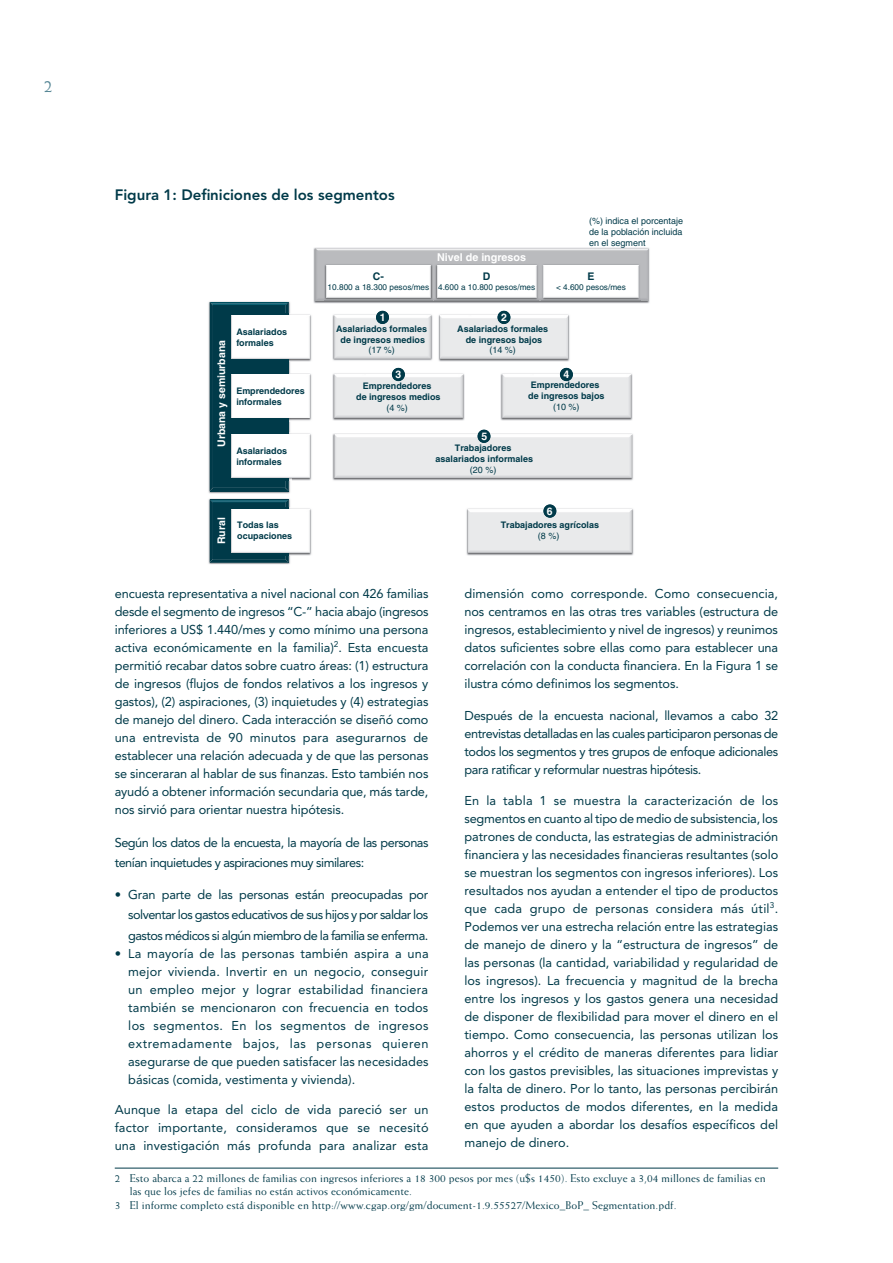
<style>
.page{position:relative;width:893px;height:1263px;background:#fff}
.page>*{position:absolute;margin:0;border:0;box-sizing:border-box;transform-origin:0 0}
.t1{font:18px "Weiss";color:#548594}
.table-fig_title{font:800 15px "Avenir";color:#003a49}
.body_text{font:12.75px/18px "Avenir";letter-spacing:-.01em;color:#003a49;text-align:justify}
.body_text-2{font:12.75px/20.2px "Avenir";letter-spacing:-.04em;color:#003a49}
.first_footnote{font:11.25px/13.5px "Weiss";letter-spacing:.01em;color:#003a49}
.Footnote{font:11.25px "Weiss";letter-spacing:.01em;color:#003a49}
.t2{font:700 10.8px "Helvetica";color:#fff}
.t3{font:700 10.5px "Helvetica";color:#fff}
.t4{font:700 10.5px "Helvetica";color:#003a49}
.t5{font:700 9px/10.8px "Helvetica";color:#003a49;text-align:center}
.t6{font:9px/10.8px "Helvetica";color:#003a49;text-align:justify}
.t7{font:8.25px "Helvetica";color:#003a49}
.s1{font-weight:400}
</style>
<div class="page">
<hr style="left:115px;top:1168px;width:663px;height:1px;background:#003a49">
<img style="left:208px;top:301px;width:82px;height:193px">
<img style="left:208px;top:498px;width:82px;height:66px">
<img style="left:438px;top:314px;width:132px;height:48px">
<img style="left:440px;top:315px;width:128px;height:44px">
<img style="left:332px;top:373px;width:133px;height:48px">
<img style="left:334px;top:374px;width:128px;height:44px">
<img style="left:500px;top:373px;width:133px;height:48px">
<img style="left:502px;top:374px;width:128px;height:44px">
<img style="left:313px;top:247px;width:337px;height:57px">
<img style="left:315px;top:249px;width:333px;height:52px">
<img style="left:332px;top:314px;width:101px;height:47px">
<img style="left:334px;top:315px;width:97px;height:43px">
<img style="left:466px;top:508px;width:168px;height:48px">
<img style="left:468px;top:509px;width:164px;height:43px">
<img style="left:332px;top:433px;width:301px;height:48px">
<img style="left:334px;top:435px;width:298px;height:43px">
<svg style="left:376px;top:311px;width:13px;height:13px"></svg>
<svg style="left:497px;top:311px;width:13px;height:13px"></svg>
<svg style="left:477px;top:430px;width:13px;height:13px"></svg>
<svg style="left:543px;top:504px;width:13px;height:14px"></svg>
<svg style="left:392px;top:368px;width:13px;height:13px"></svg>
<svg style="left:560px;top:368px;width:13px;height:13px"></svg>
<img style="left:324px;top:264px;width:109px;height:38px">
<img style="left:326px;top:265px;width:105px;height:33px">
<img style="left:435px;top:264px;width:104px;height:38px">
<img style="left:437px;top:265px;width:99px;height:33px">
<img style="left:542px;top:264px;width:99px;height:38px">
<img style="left:544px;top:265px;width:94px;height:33px">
<img style="left:288px;top:314px;width:24px;height:48px">
<img style="left:288px;top:315px;width:22px;height:44px">
<img style="left:288px;top:373px;width:24px;height:48px">
<img style="left:288px;top:375px;width:22px;height:43px">
<img style="left:288px;top:433px;width:24px;height:48px">
<img style="left:288px;top:434px;width:22px;height:43px">
<img style="left:288px;top:508px;width:24px;height:48px">
<img style="left:288px;top:509px;width:22px;height:43px">
<svg style="left:210px;top:302px;width:78px;height:189px"></svg>
<svg style="left:210px;top:499px;width:78px;height:63px"></svg>
<p class="t1" style="left:44px;top:76px;width:10px">2</p>
<p class="table-fig_title" style="left:115px;top:186px;width:281px">Figura 1: Definiciones de los segmentos</p>
<p class="t4" style="left:373px;top:270px;width:13px">C-</p>
<p class="t7" style="left:328px;top:283px;width:103px">10.800 a 18.300 pesos/mes</p>
<p class="t2" style="left:437px;top:251px;width:91px">Nivel de ingresos</p>
<p class="t4" style="left:483px;top:270px;width:9px">D</p>
<p class="t7" style="left:438px;top:283px;width:99px">4.600 a 10.800 pesos/mes</p>
<p class="t3" style="left:380px;top:311px;width:7px">1</p>
<p class="t3" style="left:501px;top:311px;width:7px">2</p>
<p class="t6" style="left:589px;top:216px;width:95px">(%) indica el porcentaje de la población incluida en el segment</p>
<p class="t4" style="left:587px;top:270px;width:8px">E</p>
<p class="t7" style="left:556px;top:283px;width:71px">&lt; 4.600 pesos/mes</p>
<p class="t3" style="left:215px;top:447px;width:108px;rotate:-90deg">Urbana y semiurbana</p>
<p class="t5" style="left:236px;top:326px;width:52px;text-align:left">Asalariados formales</p>
<p class="t5" style="left:236px;top:385px;width:70px;text-align:left">Emprendedores informales</p>
<p class="t5" style="left:236px;top:445px;width:52px;text-align:left">Asalariados informales</p>
<p class="t5" style="left:336px;top:323px;width:92px">Asalariados formales de ingresos medios <span class="s1">(17 %)</span></p>
<p class="t5" style="left:457px;top:323px;width:92px">Asalariados formales de ingresos bajos <span class="s1">(14 %)</span></p>
<p class="t3" style="left:395px;top:368px;width:7px">3</p>
<p class="t3" style="left:563px;top:368px;width:7px">4</p>
<p class="t5" style="left:356px;top:381px;width:86px">Emprendedores<br>de ingresos medios <span class="s1">(4 %)</span></p>
<p class="t5" style="left:528px;top:379px;width:78px">Emprendedores de ingresos bajos <span class="s1">(10 %)</span></p>
<p class="t3" style="left:481px;top:430px;width:7px">5</p>
<p class="t5" style="left:436px;top:442px;width:99px">Trabajadores asalariados informales <span class="s1">(20 %)</span></p>
<p class="t3" style="left:547px;top:505px;width:7px">6</p>
<p class="t3" style="left:215px;top:544px;width:28px;rotate:-90deg">Rural</p>
<p class="t5" style="left:237px;top:519px;width:56px;text-align:left">Todas las ocupaciones</p>
<p class="t5" style="left:501px;top:519px;width:100px">Trabajadores agrícolas <span class="s1">(8 %)</span></p>
<p class="body_text" style="left:115px;top:585px;width:315px">encuesta representativa a nivel nacional con 426 familias desde el segmento de ingresos “C-” hacia abajo (ingresos inferiores a US$ 1.440/mes y como mínimo una persona activa económicamente en la familia)<sup>2</sup>. Esta encuesta permitió recabar datos sobre cuatro áreas: (1) estructura de ingresos (flujos de fondos relativos a los ingresos y gastos), (2) aspiraciones, (3) inquietudes y (4) estrategias de manejo del dinero. Cada interacción se diseñó como una entrevista de 90 minutos para asegurarnos de establecer una relación adecuada y de que las personas se sinceraran al hablar de sus finanzas. Esto también nos ayudó a obtener información secundaria que, más tarde, nos sirvió para orientar nuestra hipótesis.</p>
<p class="body_text-2" style="left:115px;top:832px;width:315px">Según los datos de la encuesta, la mayoría de las personas tenían inquietudes y aspiraciones muy similares:</p>
<p class="body_text" style="left:128px;top:885px;width:302px;line-height:20.2px;text-indent:-14px">• Gran parte de las personas están preocupadas por solventar los gastos educativos de sus hijos y por saldar los gastos médicos si algún miembro de la familia se enferma.</p>
<p class="body_text" style="left:128px;top:944px;width:302px;text-indent:-14px">• La mayoría de las personas también aspira a una mejor vivienda. Invertir en un negocio, conseguir un empleo mejor y lograr estabilidad financiera también se mencionaron con frecuencia en todos los segmentos. En los segmentos de ingresos extremadamente bajos, las personas quieren asegurarse de que pueden satisfacer las necesidades básicas (comida, vestimenta y vivienda).</p>
<p class="body_text" style="left:115px;top:1100px;width:315px">Aunque la etapa del ciclo de vida pareció ser un factor importante, consideramos que se necesitó una investigación más profunda para analizar esta</p>
<p class="body_text" style="left:464px;top:585px;width:315px">dimensión como corresponde. Como consecuencia, nos centramos en las otras tres variables (estructura de ingresos, establecimiento y nivel de ingresos) y reunimos datos suficientes sobre ellas como para establecer una correlación con la conducta financiera. En la Figura 1 se ilustra cómo definimos los segmentos.</p>
<p class="body_text" style="left:464px;top:706px;width:315px">Después de la encuesta nacional, llevamos a cabo 32 entrevistas detalladas en las cuales participaron personas de todos los segmentos y tres grupos de enfoque adicionales para ratificar y reformular nuestras hipótesis.</p>
<p class="body_text" style="left:464px;top:792px;width:315px">En la tabla 1 se muestra la caracterización de los segmentos en cuanto al tipo de medio de subsistencia, los patrones de conducta, las estrategias de administración financiera y las necesidades financieras resultantes (solo se muestran los segmentos con ingresos inferiores). Los resultados nos ayudan a entender el tipo de productos que cada grupo de personas considera más útil<sup>3</sup>.<br>Podemos ver una estrecha relación entre las estrategias de manejo de dinero y la “estructura de ingresos” de las personas (la cantidad, variabilidad y regularidad de los ingresos). La frecuencia y magnitud de la brecha entre los ingresos y los gastos genera una necesidad de disponer de flexibilidad para mover el dinero en el tiempo. Como consecuencia, las personas utilizan los ahorros y el crédito de maneras diferentes para lidiar con los gastos previsibles, las situaciones imprevistas y la falta de dinero. Por lo tanto, las personas percibirán estos productos de modos diferentes, en la medida en que ayuden a abordar los desafíos específicos del manejo de dinero.</p>
<p class="first_footnote" style="left:130px;top:1171px;width:637px;text-indent:-15px">2 Esto abarca a 22 millones de familias con ingresos inferiores a 18 300 pesos por mes (u$s 1450). Esto excluye a 3,04 millones de familias en las que los jefes de familias no están activos económicamente.</p>
<p class="Footnote" style="left:115px;top:1198px;width:563px">3 El informe completo está disponible en http://www.cgap.org/gm/document-1.9.55527/Mexico_BoP_ Segmentation.pdf.</p>
</div>
